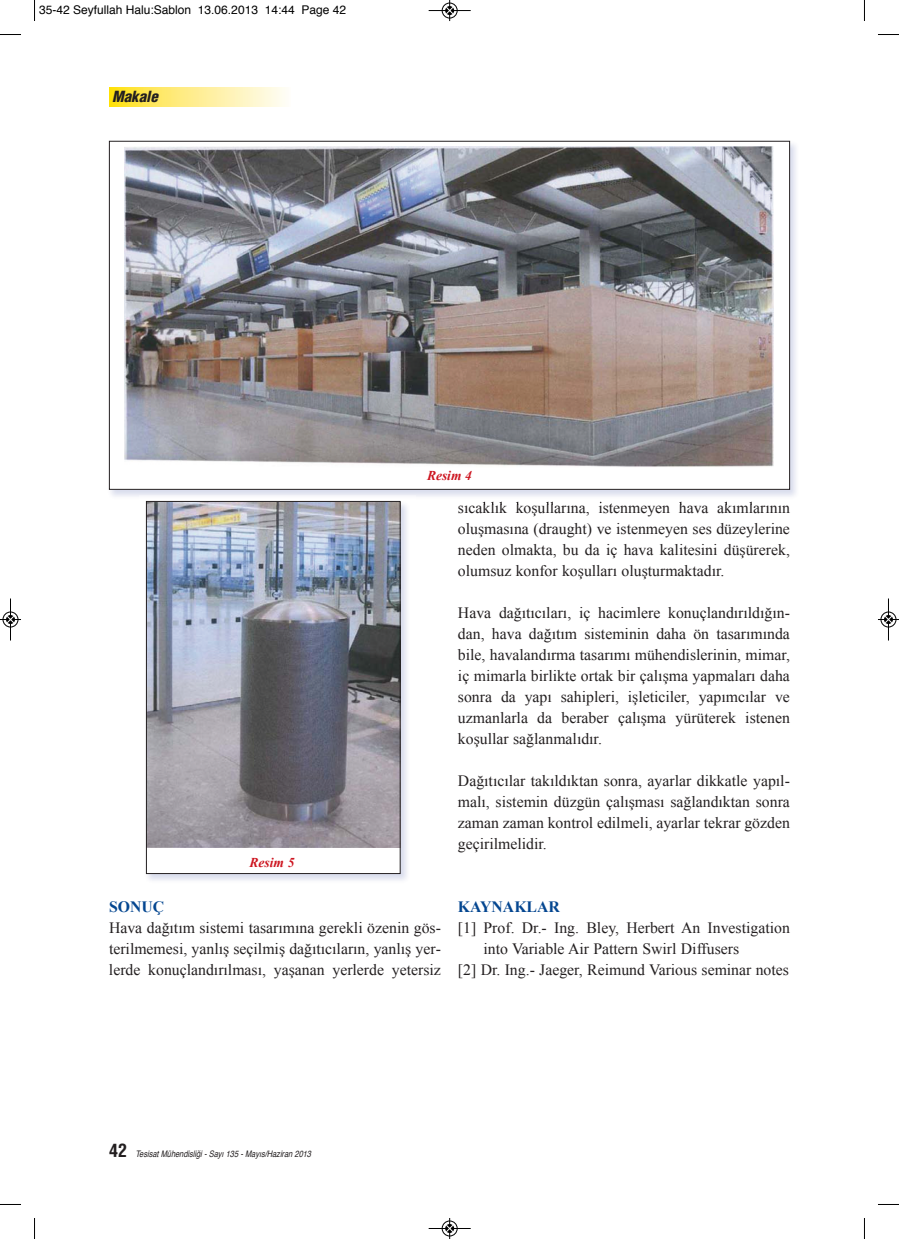
<style>
.page{position:relative;width:899px;height:1239px;background:#fff}
.page>*{position:absolute;margin:0;border:0;box-sizing:border-box;transform-origin:0 0}
.t1{font:15.75px/21px "Times New Roman";color:#231f20;text-align:justify}
.t2{font:700 15.75px "Times New Roman";color:#044690}
.t3{font:italic 900 condensed 15px "Helvetica";color:#231f20}
.t4{font:italic 700 13.5px "Times New Roman";color:#cd1520}
.t5{font:12px "Helvetica";color:#000}
.t6{font:italic condensed 9px "Helvetica";color:#231f20}
.s1{font-weight:700;font-style:normal;font-size:18px}
</style>
<div class="page">
<svg style="left:109px;top:88px;width:176px;height:19px;background:#feee8b"></svg>
<img style="left:108px;top:140px;width:688px;height:364px">
<svg style="left:481px;top:501px;width:13px;height:3px"></svg>
<div style="left:109px;top:141px;width:680px;height:348px;background:#fff"></div>
<img style="left:125px;top:147px;width:647px;height:320px">
<img style="left:140px;top:495px;width:276px;height:386px">
<div style="left:146px;top:501px;width:254px;height:372px;background:#fff"></div>
<img style="left:148px;top:503px;width:250px;height:344px">
<div style="left:146px;top:501px;width:254px;height:372px;border:1px solid #231f20"></div>
<svg style="left:34px;top:0;width:1px;height:21px"></svg>
<svg style="left:0;top:34px;width:21px;height:1px"></svg>
<svg style="left:878px;top:34px;width:20px;height:1px"></svg>
<svg style="left:34px;top:1218px;width:1px;height:20px"></svg>
<svg style="left:0;top:1204px;width:21px;height:1px"></svg>
<svg style="left:878px;top:1204px;width:20px;height:1px"></svg>
<div style="left:441px;top:3px;width:16px;height:16px;border:1px solid #fff;border-radius:50%"></div>
<hr style="left:428px;top:10px;width:42px;height:1px;background:#000">
<div style="left:442px;top:3px;width:15px;height:15px;border:1px solid #000;border-radius:50%"></div>
<svg style="left:445px;top:0;width:8px;height:21px"></svg>
<div style="left:441px;top:1220px;width:16px;height:16px;border:1px solid #fff;border-radius:50%"></div>
<hr style="left:428px;top:1228px;width:42px;height:1px;background:#000">
<div style="left:442px;top:1220px;width:15px;height:15px;border:1px solid #000;border-radius:50%"></div>
<svg style="left:445px;top:1218px;width:8px;height:20px"></svg>
<hr style="left:10px;top:598px;width:1px;height:42px;background:#000">
<div style="left:3px;top:611px;width:15px;height:16px;border:1px solid #000;border-radius:50%"></div>
<svg style="left:0;top:615px;width:21px;height:8px"></svg>
<div style="left:880px;top:611px;width:16px;height:16px;border:1px solid #fff;border-radius:50%"></div>
<hr style="left:887px;top:598px;width:1px;height:42px;background:#000">
<div style="left:880px;top:611px;width:15px;height:16px;border:1px solid #000;border-radius:50%"></div>
<svg style="left:878px;top:615px;width:20px;height:8px"></svg>
<p class="t5" style="left:39px;top:4px;width:308px">35-42 Seyfullah Halu:Sablon 13.06.2013 14:44 Page 42</p>
<p class="t3" style="left:112px;top:87px;width:50px">Makale</p>
<p class="t4" style="left:249px;top:855px;width:46px">Resim 5</p>
<p class="t4" style="left:427px;top:467px;width:46px">Resim 4</p>
<p class="t1" style="left:458px;top:497px;width:333px">sıcaklık koşullarına, istenmeyen hava akımlarının oluşmasına (draught) ve istenmeyen ses düzeylerine neden olmakta, bu da iç hava kalitesini düşürerek, olumsuz konfor koşulları oluşturmaktadır.</p>
<p class="t1" style="left:458px;top:602px;width:333px">Hava dağıtıcıları, iç hacimlere konuçlandırıldığın&shy;dan, hava dağıtım sisteminin daha ön tasarımında bile, havalandırma tasarımı mühendislerinin, mimar, iç mimarla birlikte ortak bir çalışma yapmaları daha sonra da yapı sahipleri, işleticiler, yapımcılar ve uzmanlarla da beraber çalışma yürüterek istenen koşullar sağlanmalıdır.</p>
<p class="t1" style="left:458px;top:770px;width:333px">Dağıtıcılar takıldıktan sonra, ayarlar dikkatle yapıl&shy;malı, sistemin düzgün çalışması sağlandıktan sonra zaman zaman kontrol edilmeli, ayarlar tekrar gözden geçirilmelidir.</p>
<p class="t2" style="left:109px;top:897px;width:57px">SONUÇ</p>
<p class="t1" style="left:109px;top:917px;width:333px">Hava dağıtım sistemi tasarımına gerekli özenin gös&shy;terilmemesi, yanlış seçilmiş dağıtıcıların, yanlış yer&shy;lerde konuçlandırılması, yaşanan yerlerde yetersiz</p>
<p class="t2" style="left:458px;top:897px;width:103px">KAYNAKLAR</p>
<p class="t1" style="left:458px;top:917px;width:333px">[1] Prof. Dr.- Ing. Bley, Herbert An Investigation</p>
<p class="t1" style="left:483px;top:938px;width:257px">into Variable Air Pattern Swirl Diffusers</p>
<p class="t1" style="left:458px;top:959px;width:332px">[2] Dr. Ing.- Jaeger, Reimund Various seminar notes</p>
<p class="t6" style="left:109px;top:1149px;width:205px"><span class="s1">4 2</span> Tesisat Mühendisliği - Sayı 135 - Mayıs/Haziran 2013</p>
</div>
